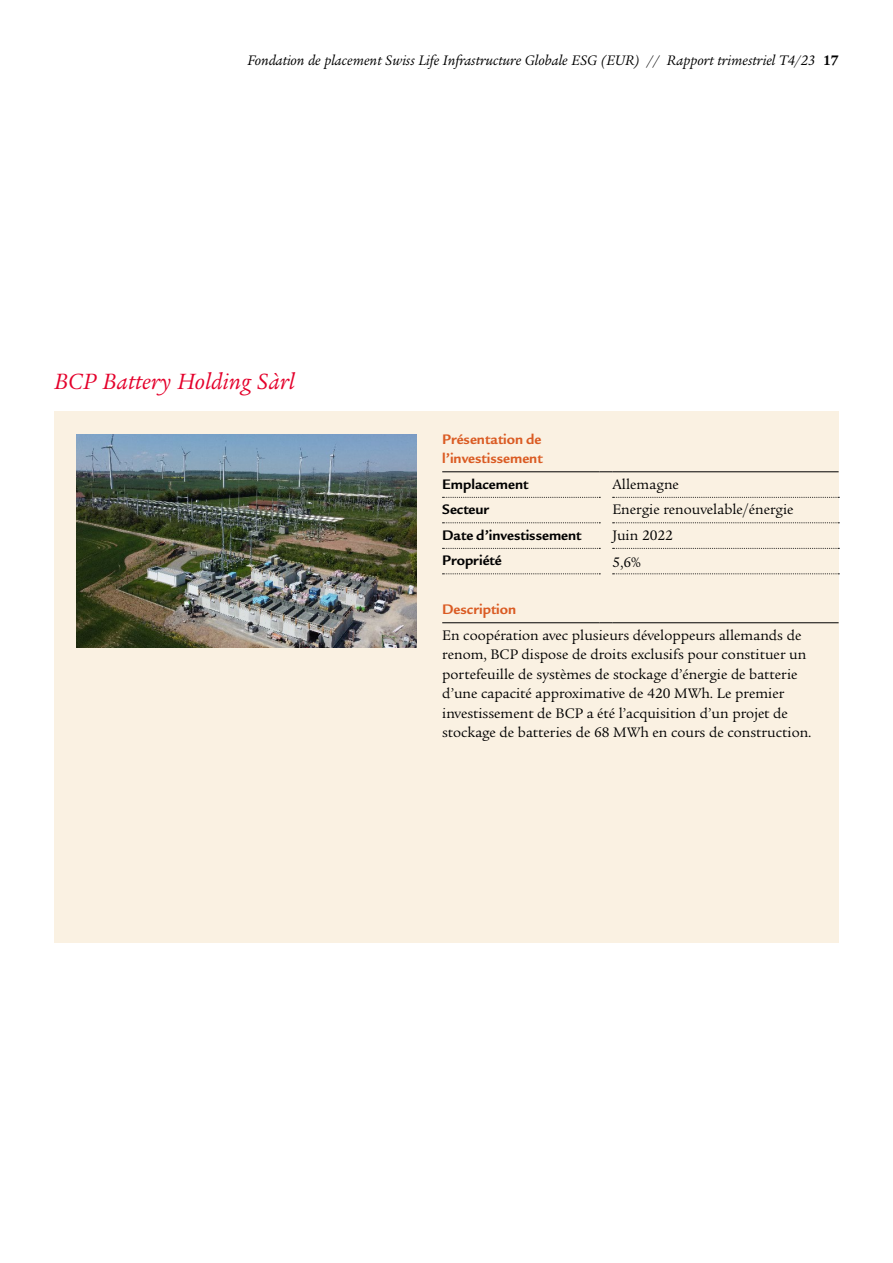
<style>
.page{position:relative;width:893px;height:1263px;background:#fff}
.page>*{position:absolute;margin:0;border:0;box-sizing:border-box;transform-origin:0 0}
.t1{font:italic 24px "Legacy Serif ITC Pro";letter-spacing:.01em;color:#e4002b}
.Book_10_13pt_K{font:15px/19.5px "Legacy Serif ITC Pro";color:#000}
.t2{font:italic 15px "Legacy Serif ITC Pro";color:#000}
.TabText_9_12_-_Spalte_Libündig{font:15px "Legacy Serif ITC Pro";color:#000}
.TabTitel_9_12_Kopf_Schwarz{font:700 15px "Legacy Sans ITC Pro";color:#000}
.TabTitel_9_12_Farbe{font:700 15px/19.5px "Legacy Sans ITC Pro";color:#da5b23}
.s1{font-weight:700;font-style:normal}
</style>
<div class="page">
<div style="left:54px;top:411px;width:784px;height:531px;background:#faf1e2"></div>
<img style="left:77px;top:434px;width:340px;height:213px">
<svg style="left:442px;top:497px;width:158px;height:1px"></svg>
<svg style="left:613px;top:497px;width:226px;height:1px"></svg>
<svg style="left:442px;top:522px;width:158px;height:1px"></svg>
<svg style="left:613px;top:522px;width:226px;height:1px"></svg>
<svg style="left:442px;top:548px;width:158px;height:1px"></svg>
<svg style="left:613px;top:573px;width:226px;height:1px"></svg>
<svg style="left:600px;top:471px;width:12px;height:1px"></svg>
<hr style="left:612px;top:471px;width:227px;height:1px;background:#000">
<svg style="left:613px;top:548px;width:226px;height:1px"></svg>
<hr style="left:442px;top:622px;width:158px;height:1px;background:#000">
<svg style="left:600px;top:622px;width:12px;height:1px"></svg>
<hr style="left:612px;top:622px;width:227px;height:1px;background:#000">
<svg style="left:442px;top:573px;width:158px;height:1px"></svg>
<hr style="left:442px;top:471px;width:158px;height:1px;background:#000">
<p class="t2" style="left:247px;top:51px;width:593px">Fondation de placement Swiss Life Infrastructure Globale ESG (EUR) // Rapport trimestriel T4/23 <span class="s1">17</span></p>
<h2 class="t1" style="left:54px;top:366px;width:242px">BCP Battery Holding Sàrl</h2>
<p class="TabTitel_9_12_Farbe" style="left:442px;top:429px;width:102px">Présentation de l’investissement</p>
<p class="TabTitel_9_12_Kopf_Schwarz" style="left:442px;top:475px;width:88px">Emplacement</p>
<p class="TabText_9_12_-_Spalte_Libündig" style="left:612px;top:475px;width:68px">Allemagne</p>
<p class="TabTitel_9_12_Kopf_Schwarz" style="left:442px;top:501px;width:48px">Secteur</p>
<p class="TabText_9_12_-_Spalte_Libündig" style="left:612px;top:500px;width:183px">Energie renouvelable/énergie</p>
<p class="TabTitel_9_12_Kopf_Schwarz" style="left:442px;top:526px;width:141px">Date d’investissement</p>
<p class="TabText_9_12_-_Spalte_Libündig" style="left:612px;top:526px;width:62px">Juin 2022</p>
<p class="TabTitel_9_12_Kopf_Schwarz" style="left:442px;top:552px;width:61px">Propriété</p>
<p class="TabText_9_12_-_Spalte_Libündig" style="left:612px;top:554px;width:30px">5,6%</p>
<p class="TabTitel_9_12_Farbe" style="left:442px;top:599px;width:76px">Description</p>
<p class="Book_10_13pt_K" style="left:442px;top:625px;width:371px">En coopération avec plusieurs développeurs allemands de renom, BCP dispose de droits exclusifs pour constituer un portefeuille de systèmes de stockage d’énergie de batterie d’une capacité approximative de 420 MWh. Le premier investissement de BCP a été l’acquisition d’un projet de stockage de batteries de 68 MWh en cours de construction.</p>
</div>
